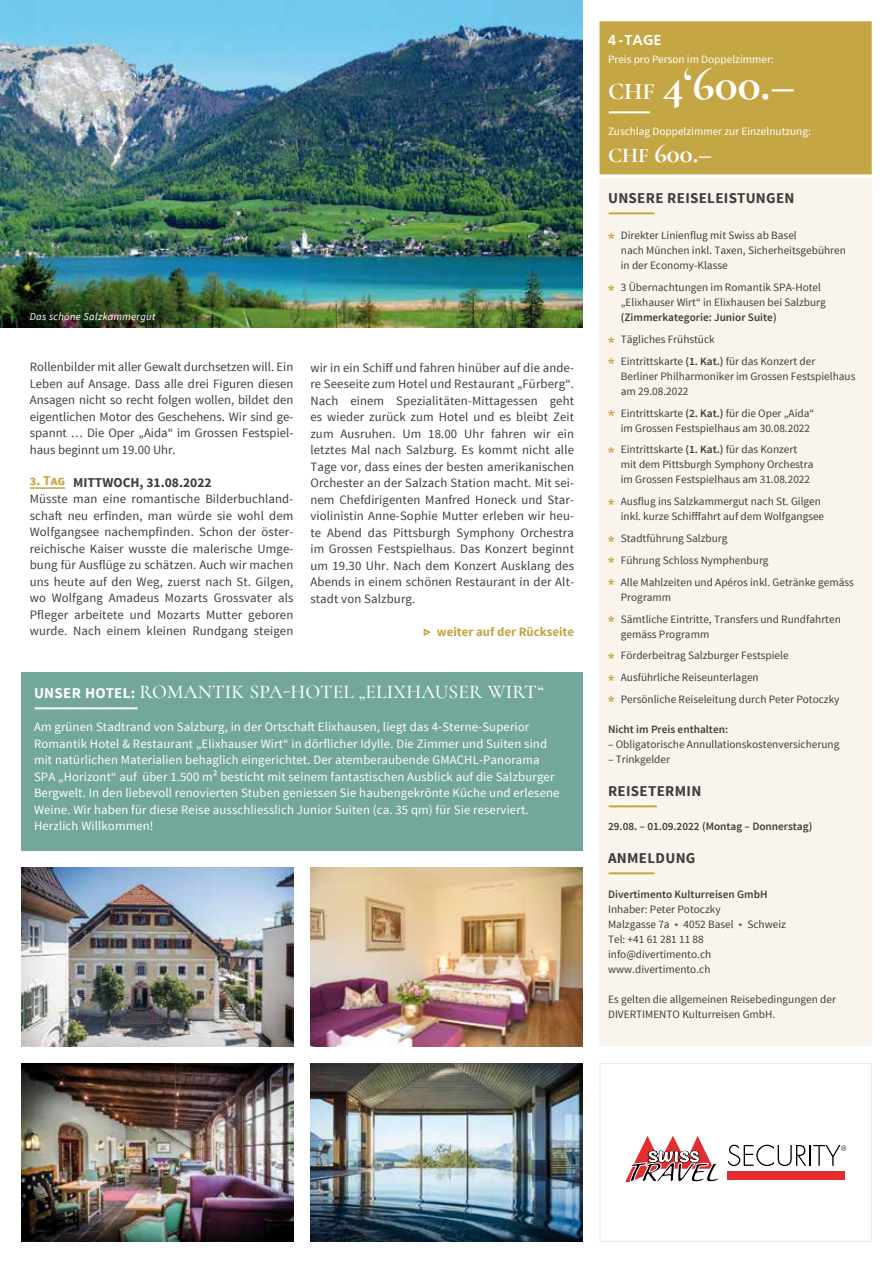
<style>
.page{position:relative;width:893px;height:1263px;background:#fff}
.page>*{position:absolute;margin:0;border:0;box-sizing:border-box;transform-origin:0 0}
.t1{font:700 48px "Cormorant";color:#fff}
.t2{font:700 27px "Cormorant";color:#fff}
.t3{font:500 19.5px "Cormorant";letter-spacing:.01em;color:#fff}
.t4{font:900 18px "Source Sans Pro";color:#c5a644}
.t5{font:900 18px "Source Sans Pro";color:#fff}
.t6{font:700 15px "Source Sans Pro";letter-spacing:.02em;color:#3e3d40}
.t7{font:700 15px "Frutiger";color:#fff}
.t8{font:700 13.5px "Source Sans Pro";color:#3e3d40}
.t9{font:12.75px/16.5px "Source Sans Pro";letter-spacing:.01em;color:#3e3d40;text-align:justify}
.t10{font:12.75px/16.5px "Source Sans Pro";letter-spacing:.01em;color:#fff}
.t11{font:700 12.75px "Source Sans Pro";color:#c5a644}
.t12{font:11.25px/15px "Source Sans Pro";color:#3e3d40}
.t13{font:600 11.25px "Source Sans Pro";color:#3e3d40}
.t14{font:11.25px "Source Sans Pro";color:#fff}
.t15{font:italic 10.5px "Source Sans Pro";letter-spacing:.03em;color:#fff}
.s1{color:#c5a644}
.s2{font-weight:900;font-size:13.5px}
.s3{font-family:"Source Sans Pro";font-weight:700;font-size:15px}
.s4{font-size:24px}
.s5{font-size:21px}
.s6{font-family:"Source Serif Pro";font-weight:700;font-size:15px;color:#c5a644}
.s7{font-weight:600}
</style>
<div class="page">
<div style="left:600px;top:179px;width:272px;height:867px;background:#f9f5ec"></div>
<div style="left:600px;top:21px;width:272px;height:153px;background:#c5a644;border:2px solid #c5a644"></div>
<img style="left:0;top:0;width:583px;height:327px">
<hr style="left:30px;top:487px;width:35px;height:2px;background:#c5a644">
<div style="left:21px;top:672px;width:562px;height:178px;background:#73a79c"></div>
<svg style="left:727px;top:1172px;width:117px;height:8px"></svg>
<svg style="left:625px;top:1136px;width:95px;height:47px"></svg>
<svg style="left:728px;top:1145px;width:118px;height:21px"></svg>
<div style="left:600px;top:1063px;width:272px;height:179px;border:1px solid #f3ecda"></div>
<img style="left:21px;top:867px;width:272px;height:179px">
<img style="left:21px;top:1063px;width:272px;height:179px">
<img style="left:310px;top:867px;width:273px;height:179px">
<img style="left:310px;top:1063px;width:273px;height:179px">
<p class="t15" style="left:30px;top:310px;width:127px">Das schöne Salzkammergut</p>
<p class="t9" style="left:30px;top:359px;width:265px">Rollenbilder mit aller Gewalt durchsetzen will. Ein Leben auf Ansage. Dass alle drei Figuren diesen Ansagen nicht so recht folgen wollen, bildet den eigentlichen Motor des Geschehens. Wir sind ge&shy;spannt … Die Oper „Aida“ im Grossen Festspiel&shy;haus beginnt um 19.00 Uhr.</p>
<p class="t8" style="left:30px;top:473px;width:183px"><span class="s1">3. Tag</span> MITTWOCH, 31.08.2022</p>
<p class="t9" style="left:30px;top:491px;width:265px">Müsste man eine romantische Bilderbuchland&shy;schaft neu erfinden, man würde sie wohl dem Wolfgangsee nachempfinden. Schon der öster&shy;reichische Kaiser wusste die malerische Umge&shy;bung für Ausflüge zu schätzen. Auch wir machen uns heute auf den Weg, zuerst nach St. Gilgen, wo Wolfgang Amadeus Mozarts Grossvater als Pfleger arbeitete und Mozarts Mutter geboren wurde. Nach einem kleinen Rundgang steigen</p>
<p class="t9" style="left:310px;top:360px;width:265px">wir in ein Schiff und fahren hinüber auf die ande&shy;re Seeseite zum Hotel und Restaurant „Fürberg“.<br>Nach einem Spezialitäten-Mittagessen geht es wieder zurück zum Hotel und es bleibt Zeit zum Ausruhen. Um 18.00 Uhr fahren wir ein letztes Mal nach Salzburg. Es kommt nicht alle Tage vor, dass eines der besten amerikanischen Orchester an der Salzach Station macht. Mit sei&shy;nem Chefdirigenten Manfred Honeck und Star&shy;violinistin Anne-Sophie Mutter erleben wir heu&shy;te Abend das Pittsburgh Symphony Orchestra im Grossen Festspielhaus. Das Konzert beginnt um 19.30 Uhr. Nach dem Konzert Ausklang des Abends in einem schönen Restaurant in der Alt&shy;stadt von Salzburg.</p>
<p class="t11" style="left:423px;top:623px;width:152px"><span class="s2">▷</span> weiter auf der Rückseite</p>
<h3 class="t3" style="left:34px;top:680px;width:511px"><span class="s3">UNSER HOTEL:</span> ROMANTIK SPA-HOTEL „ELIXHAUSER WIRT“</h3>
<h3 class="t5" style="left:34px;top:696px;width:106px">–––––––––––––––</h3>
<p class="t10" style="left:34px;top:719px;width:527px">Am grünen Stadtrand von Salzburg, in der Ortschaft Elixhausen, liegt das 4-Sterne-Superior Romantik Hotel &amp; Restaurant „Elixhauser Wirt“ in dörflicher Idylle. Die Zimmer und Suiten sind mit natürlichen Materialien behaglich eingerichtet. Der atemberaubende GMACHL-Panorama SPA „Horizont“ auf über 1.500 m² besticht mit seinem fantastischen Ausblick auf die Salzburger Bergwelt. In den liebevoll renovierten Stuben geniessen Sie haubengekrönte Küche und erlesene Weine. Wir haben für diese Reise ausschliesslich Junior Suiten (ca. 35 qm) für Sie reserviert.<br>Herzlich Willkommen!</p>
<p class="t7" style="left:608px;top:31px;width:55px">4 -TAGE</p>
<p class="t14" style="left:608px;top:52px;width:167px">Preis pro Person im Doppelzimmer:</p>
<h1 class="t1" style="left:608px;top:54px;width:189px"><span class="s4">CHF</span> 4‘600.–</h1>
<h3 class="t5" style="left:608px;top:99px;width:44px">––––––</h3>
<p class="t14" style="left:608px;top:124px;width:204px">Zuschlag Doppelzimmer zur Einzelnutzung:</p>
<h2 class="t2" style="left:608px;top:137px;width:106px"><span class="s5">CHF</span> 600.–</h2>
<p class="t6" style="left:608px;top:188px;width:188px">UNSERE REISELEISTUNGEN</p>
<h3 class="t4" style="left:608px;top:200px;width:49px">–––––––</h3>
<p class="t12" style="left:621px;top:228px;width:227px;text-indent:-13px"><span class="s6">*</span> Direkter Linienflug mit Swiss ab Basel<br>nach München inkl. Taxen, Sicherheitsgebühren in der Economy-Klasse</p>
<p class="t12" style="left:621px;top:280px;width:206px;text-indent:-13px"><span class="s6">*</span> 3 Übernachtungen im Romantik SPA-Hotel „Elixhauser Wirt“ in Elixhausen bei Salzburg</p>
<p class="t12" style="left:608px;top:307px;width:209px;line-height:21.8px;text-indent:13px"><span class="s7">(Zimmerkategorie: Junior Suite)<br></span><span class="s6">*</span> Tägliches Frühstück<br><span class="s6">*</span> Eintrittskarte <span class="s7">(1. Kat.)</span> für das Konzert der</p>
<p class="t12" style="left:621px;top:369px;width:236px">Berliner Philharmoniker im Grossen Festspielhaus am 29.08.2022</p>
<p class="t12" style="left:621px;top:406px;width:195px;text-indent:-13px"><span class="s6">*</span> Eintrittskarte <span class="s7">(2. Kat.)</span> für die Oper „Aida“ im Grossen Festspielhaus am 30.08.2022</p>
<p class="t12" style="left:621px;top:442px;width:194px;text-indent:-13px"><span class="s6">*</span> Eintrittskarte <span class="s7">(1. Kat.)</span> für das Konzert mit dem Pittsburgh Symphony Orchestra im Grossen Festspielhaus am 31.08.2022</p>
<p class="t12" style="left:608px;top:494px;width:218px;text-align:right"><span class="s6">*</span> Ausflug ins Salzkammergut nach St. Gilgen inkl. kurze Schifffahrt auf dem Wolfgangsee</p>
<p class="t12" style="left:608px;top:528px;width:247px;line-height:21.8px"><span class="s6">*</span> Stadtführung Salzburg<br><span class="s6">*</span> Führung Schloss Nymphenburg<br><span class="s6">*</span> Alle Mahlzeiten und Apéros inkl. Getränke gemäss</p>
<p class="t12" style="left:608px;top:586px;width:234px;line-height:21.8px;text-indent:13px">Programm<br><span class="s6">*</span> Sämtliche Eintritte, Transfers und Rundfahrten</p>
<p class="t12" style="left:608px;top:623px;width:233px;line-height:21.8px;text-indent:13px">gemäss Programm<br><span class="s6">*</span> Förderbeitrag Salzburger Festspiele<br><span class="s6">*</span> Ausführliche Reiseunterlagen<br><span class="s6">*</span> Persönliche Reiseleitung durch Peter Potoczky</p>
<p class="t13" style="left:608px;top:722px;width:122px">Nicht im Preis enthalten:</p>
<p class="t12" style="left:608px;top:737px;width:233px">– Obligatorische Annullationskostenversicherung</p>
<p class="t12" style="left:608px;top:752px;width:63px">– Trinkgelder</p>
<p class="t6" style="left:608px;top:781px;width:95px">REISETERMIN</p>
<h3 class="t4" style="left:608px;top:793px;width:51px">–––––––</h3>
<p class="t13" style="left:608px;top:819px;width:206px">29.08. – 01.09.2022 (Montag – Donnerstag)</p>
<p class="t6" style="left:608px;top:849px;width:89px">ANMELDUNG</p>
<h3 class="t4" style="left:608px;top:861px;width:49px">–––––––</h3>
<p class="t13" style="left:608px;top:887px;width:161px">Divertimento Kulturreisen GmbH</p>
<p class="t12" style="left:608px;top:902px;width:179px">Inhaber: Peter Potoczky<br>Malzgasse 7a * 4052 Basel * Schweiz<br>Tel: +41 61 281 11 88 info@divertimento.ch www.divertimento.ch</p>
<p class="t12" style="left:608px;top:992px;width:229px">Es gelten die allgemeinen Reisebedingungen der<br>DIVERTIMENTO Kulturreisen GmbH.</p>
</div>
